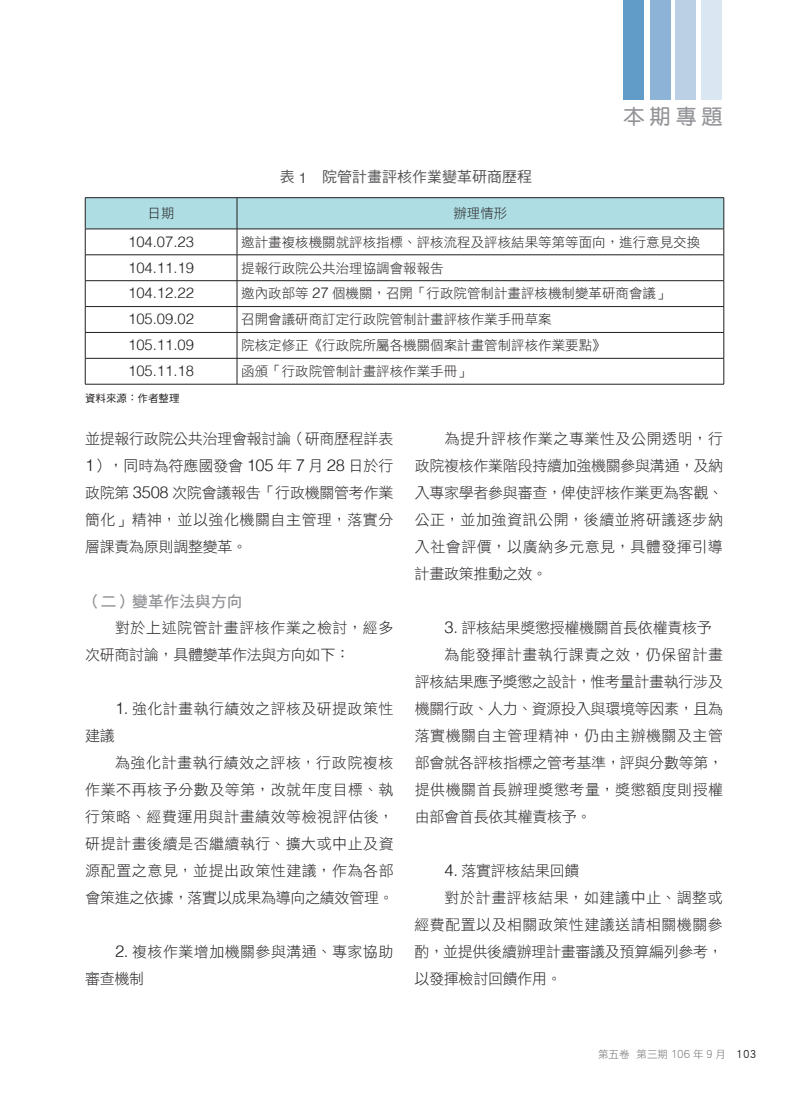
<style>
.page{position:relative;width:808px;height:1106px;background:#fff}
.page>*{position:absolute;margin:0;border:0;box-sizing:border-box;transform-origin:0 0}
.t1{font:21px "DF Yuan Std W7";color:#939498}
.t2{font:15.75px "DF Hei Std W7";color:#939498}
.t3{font:15px/27px "DF Hei Std W3";letter-spacing:.025em;color:#231f20;text-align:justify}
.t4{font:15px "DF Hei Std W3";letter-spacing:-.02em;color:#231f20}
.t5{font:15px "DF Hei Std W5";color:#57585a}
.t6{font:300 14.85px "Helvetica";color:#231f20}
.t7{font:13.5px "DF Hei Std W3";color:#231f20}
.t8{font:10.5px "DF Hei Std W3";color:#6c6d70}
.t9{font:10.5px "DF Hei Std W5";color:#231f20}
.s1{font-family:"Helvetica"}
.s2{font-family:"Helvetica";font-weight:300;font-size:14.85px}
.s3{font-family:"Helvetica";font-weight:300;font-size:16.5px}
.s4{font-size:12px}
.s5{font-family:"DF Hei Std W5";font-size:12px;color:#231f20}
</style>
<div class="page">
<hr style="left:85px;top:384px;width:152px;height:1px;background:#231f20">
<hr style="left:237px;top:384px;width:487px;height:1px;background:#231f20">
<hr style="left:85px;top:197px;width:152px;height:1px;background:#231f20">
<hr style="left:237px;top:197px;width:487px;height:1px;background:#231f20">
<svg style="left:85px;top:198px;width:639px;height:186px"></svg>
<div style="left:623px;top:0;width:20px;height:100px;background:#619cc8"></div>
<div style="left:675px;top:0;width:21px;height:100px;background:#bbcfe5"></div>
<div style="left:650px;top:0;width:20px;height:100px;background:#8db3d7"></div>
<div style="left:701px;top:0;width:21px;height:100px;background:#dae6f1"></div>
<p class="t5" style="left:280px;top:169px;width:254px">表 <span class="s1">1</span> 院管計畫評核作業變革研商歷程</p>
<h1 class="t1" style="left:623px;top:105px;width:101px">本期專題</h1>
<p class="t7" style="left:148px;top:206px;width:28px">日期</p>
<p class="t7" style="left:453px;top:206px;width:55px">辦理情形</p>
<p class="t6" style="left:128px;top:232px;width:68px">104.07.23</p>
<p class="t7" style="left:241px;top:234px;width:461px">邀計畫複核機關就評核指標、評核流程及評核結果等第等面向，進行意見交換</p>
<p class="t6" style="left:128px;top:258px;width:68px">104.11.19</p>
<p class="t7" style="left:241px;top:260px;width:204px">提報行政院公共治理協調會報報告</p>
<p class="t6" style="left:128px;top:284px;width:68px">104.12.22</p>
<p class="t7" style="left:241px;top:286px;width:430px">邀內政部等 <span class="s2">27</span> 個機關，召開「行政院管制計畫評核機制變革研商會議」</p>
<p class="t6" style="left:128px;top:310px;width:68px">105.09.02</p>
<p class="t7" style="left:241px;top:312px;width:312px">召開會議研商訂定行政院管制計畫評核作業手冊草案</p>
<p class="t6" style="left:128px;top:336px;width:68px">105.11.09</p>
<p class="t7" style="left:241px;top:338px;width:366px">院核定修正《行政院所屬各機關個案計畫管制評核作業要點》</p>
<p class="t6" style="left:128px;top:361px;width:68px">105.11.18</p>
<p class="t7" style="left:241px;top:364px;width:231px">函頒「行政院管制計畫評核作業手冊」</p>
<p class="t9" style="left:85px;top:392px;width:96px">資料來源：作者整理</p>
<p class="t3" style="left:85px;top:425px;width:310px">並提報行政院公共治理會報討論（研商歷程詳表<span class="s3">1</span>），同時為符應國發會 <span class="s3">105</span> 年 <span class="s3">7</span> 月 <span class="s3">28</span> 日於行政院第 <span class="s3">3508</span> 次院會議報告「行政機關管考作業簡化」精神，並以強化機關自主管理，落實分層課責為原則調整變革。</p>
<p class="t2" style="left:85px;top:592px;width:159px">（二）變革作法與方向</p>
<p class="t3" style="left:85px;top:614px;width:310px;text-indent:30px">對於上述院管計畫評核作業之檢討，經多次研商討論，具體變革作法與方向如下：</p>
<p class="t3" style="left:115px;top:695px;width:280px"><span class="s3">1.</span> 強化計畫執行績效之評核及研提政策性</p>
<p class="t3" style="left:85px;top:722px;width:31px">建議</p>
<p class="t3" style="left:85px;top:749px;width:310px;text-indent:30px">為強化計畫執行績效之評核，行政院複核作業不再核予分數及等第，改就年度目標、執行策略、經費運用與計畫績效等檢視評估後，研提計畫後續是否繼續執行、擴大或中止及資源配置之意見，並提出政策性建議，作為各部會策進之依據，落實以成果為導向之績效管理。</p>
<p class="t3" style="left:85px;top:938px;width:310px;text-indent:30px"><span class="s3">2.</span> 複核作業增加機關參與溝通、專家協助審查機制</p>
<p class="t3" style="left:415px;top:425px;width:310px;text-indent:30px">為提升評核作業之專業性及公開透明，行政院複核作業階段持續加強機關參與溝通，及納入專家學者參與審查，俾使評核作業更為客觀、公正，並加強資訊公開，後續並將研議逐步納入社會評價，以廣納多元意見，具體發揮引導計畫政策推動之效。</p>
<p class="t4" style="left:445px;top:619px;width:269px"><span class="s3">3.</span> 評核結果獎懲授權機關首長依權責核予</p>
<p class="t3" style="left:445px;top:641px;width:280px">為能發揮計畫執行課責之效，仍保留計畫</p>
<p class="t4" style="left:415px;top:673px;width:310px">評核結果應予獎懲之設計，惟考量計畫執行涉及</p>
<p class="t4" style="left:415px;top:700px;width:310px">機關行政、人力、資源投入與環境等因素，且為</p>
<p class="t3" style="left:415px;top:722px;width:310px">落實機關自主管理精神，仍由主辦機關及主管</p>
<p class="t4" style="left:415px;top:754px;width:310px">部會就各評核指標之管考基準，評與分數等第，</p>
<p class="t3" style="left:415px;top:776px;width:310px">提供機關首長辦理獎懲考量，獎懲額度則授權</p>
<p class="t4" style="left:415px;top:808px;width:178px">由部會首長依其權責核予。</p>
<p class="t4" style="left:445px;top:862px;width:136px"><span class="s3">4.</span> 落實評核結果回饋</p>
<p class="t3" style="left:445px;top:884px;width:280px">對於計畫評核結果，如建議中止、調整或</p>
<p class="t3" style="left:414px;top:911px;width:310px">經費配置以及相關政策性建議送請相關機關參</p>
<p class="t4" style="left:414px;top:943px;width:310px">酌，並提供後續辦理計畫審議及預算編列參考，</p>
<p class="t4" style="left:414px;top:970px;width:149px">以發揮檢討回饋作用。</p>
<p class="t8" style="left:598px;top:1048px;width:160px">第五卷 第三期 <span class="s4">106</span> 年 <span class="s4">9</span> 月 <span class="s5">103</span></p>
</div>
